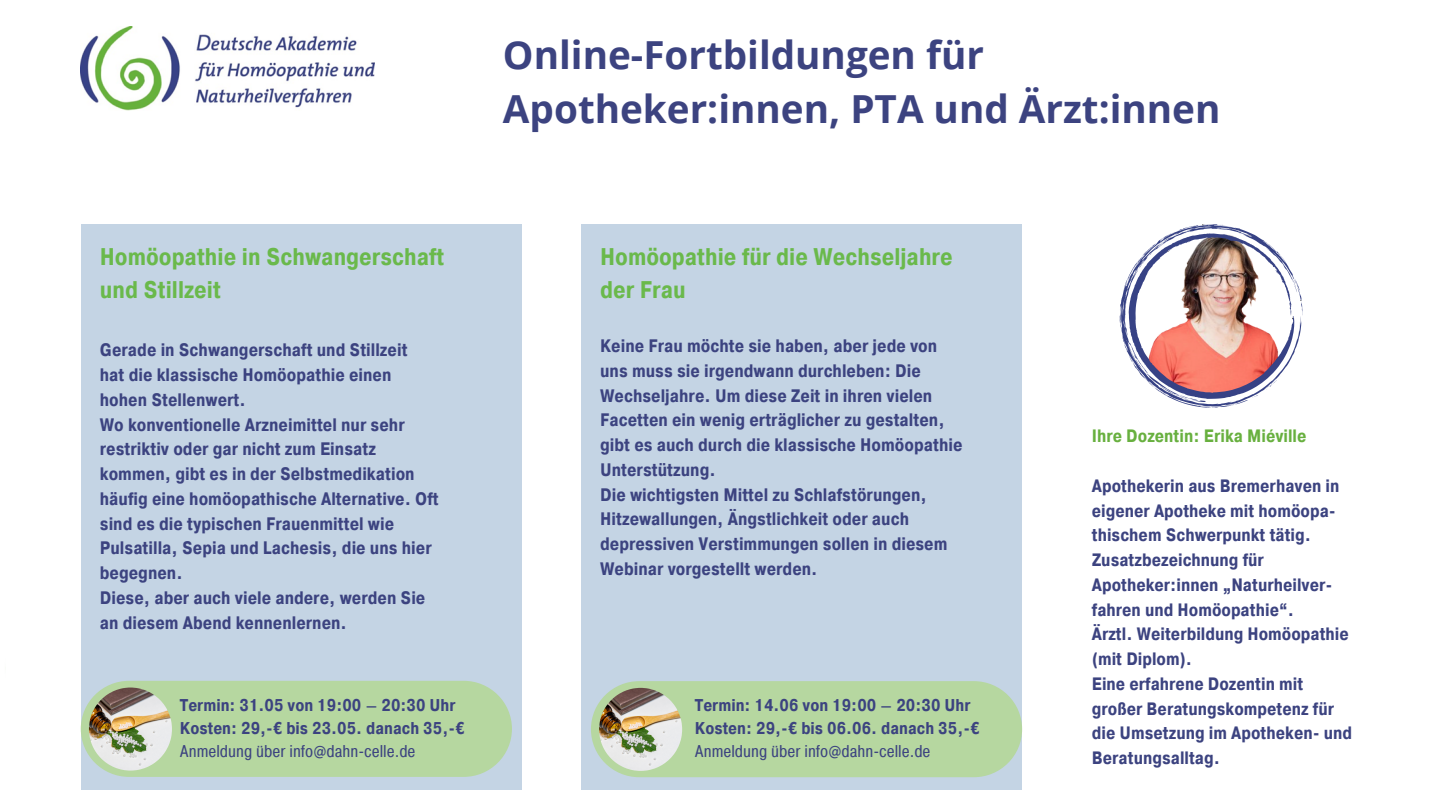
<style>
.page{position:relative;width:1440px;height:810px;background:#fff}
.page>*{position:absolute;margin:0;border:0;box-sizing:border-box;transform-origin:0 0}
.t1{font:700 38.7px/54px "Open Sans";color:#3c4380}
.t2{font:700 24px "Pragmatica Cond";color:#6ab94b}
.t3{font:700 18px/24.8px "Pragmatica Cond";color:#3c4380}
.t4{font:700 17.8px/24.8px "Pragmatica Cond";color:#3c4380}
.t5{font:700 17.8px "Pragmatica Cond";color:#68b03f}
.t6{font:700 17px "Pragmatica Cond";color:#3c4380}
.t7{font:17px "Pragmatica Cond";color:#3c4380}
</style>
<div class="page">
<img style="left:81px;top:27px;width:293px;height:84px">
<div style="left:81px;top:224px;width:440px;height:566px;background:#c4d4e4"></div>
<div style="left:81px;top:681px;width:431px;height:96px;background:#b6d7a0;border-radius:48px"></div>
<img style="left:89px;top:688px;width:83px;height:83px">
<svg style="left:1120px;top:224px;width:183px;height:184px"></svg>
<div style="left:582px;top:224px;width:440px;height:566px;background:#c4d4e4"></div>
<div style="left:591px;top:681px;width:431px;height:96px;background:#b6d7a0;border-radius:48px"></div>
<img style="left:599px;top:688px;width:83px;height:83px">
<p class="t1" style="left:503px;top:27px;width:719px">Online-Fortbildungen für<br>Apotheker:innen, PTA und Ärzt:innen</p>
<p class="t2" style="left:100px;top:241px;width:346px">Homöopathie in Schwangerschaft</p>
<p class="t2" style="left:100px;top:274px;width:123px">und Stillzeit</p>
<p class="t2" style="left:600px;top:241px;width:354px">Homöopathie für die Wechseljahre</p>
<p class="t2" style="left:600px;top:274px;width:87px">der Frau</p>
<p class="t3" style="left:100px;top:338px;width:309px">Gerade in Schwangerschaft und Stillzeit</p>
<p class="t3" style="left:100px;top:363px;width:293px">hat die klassische Homöopathie einen hohen Stellenwert.</p>
<p class="t3" style="left:100px;top:413px;width:341px">Wo konventionelle Arzneimittel nur sehr restriktiv oder gar nicht zum Einsatz kommen, gibt es in der Selbstmedikation häufig eine homöopathische Alternative. Oft sind es die typischen Frauenmittel wie Pulsatilla, Sepia und Lachesis, die uns hier begegnen.</p>
<p class="t3" style="left:100px;top:586px;width:327px">Diese, aber auch viele andere, werden Sie an diesem Abend kennenlernen.</p>
<p class="t6" style="left:180px;top:694px;width:277px">Termin: 31.05 von 19:00 – 20:30 Uhr</p>
<p class="t6" style="left:180px;top:717px;width:286px">Kosten: 29,-€ bis 23.05. danach 35,-€</p>
<p class="t7" style="left:180px;top:740px;width:237px">Anmeldung über info@dahn-celle.de</p>
<p class="t3" style="left:600px;top:334px;width:364px">Keine Frau möchte sie haben, aber jede von uns muss sie irgendwann durchleben: Die Wechseljahre. Um diese Zeit in ihren vielen Facetten ein wenig erträglicher zu gestalten, gibt es auch durch die klassische Homöopathie Unterstützung.</p>
<p class="t3" style="left:600px;top:483px;width:349px">Die wichtigsten Mittel zu Schlafstörungen, Hitzewallungen, Ängstlichkeit oder auch depressiven Verstimmungen sollen in diesem Webinar vorgestellt werden.</p>
<p class="t6" style="left:695px;top:694px;width:277px">Termin: 14.06 von 19:00 – 20:30 Uhr</p>
<p class="t6" style="left:695px;top:717px;width:286px">Kosten: 29,-€ bis 06.06. danach 35,-€</p>
<p class="t7" style="left:695px;top:740px;width:237px">Anmeldung über info@dahn-celle.de</p>
<p class="t5" style="left:1092px;top:424px;width:216px">Ihre Dozentin: Erika Miéville</p>
<p class="t4" style="left:1092px;top:474px;width:249px">Apothekerin aus Bremerhaven in eigener Apotheke mit homöopa&shy;thischem Schwerpunkt tätig.</p>
<p class="t4" style="left:1092px;top:548px;width:242px">Zusatzbezeichnung für<br>Apotheker:innen „Naturheilver&shy;fahren und Homöopathie“.</p>
<p class="t4" style="left:1092px;top:622px;width:259px">Ärztl. Weiterbildung Homöopathie (mit Diplom).</p>
<p class="t4" style="left:1092px;top:672px;width:262px">Eine erfahrene Dozentin mit großer Beratungskompetenz für die Umsetzung im Apotheken- und<br>Beratungsalltag.</p>
</div>
